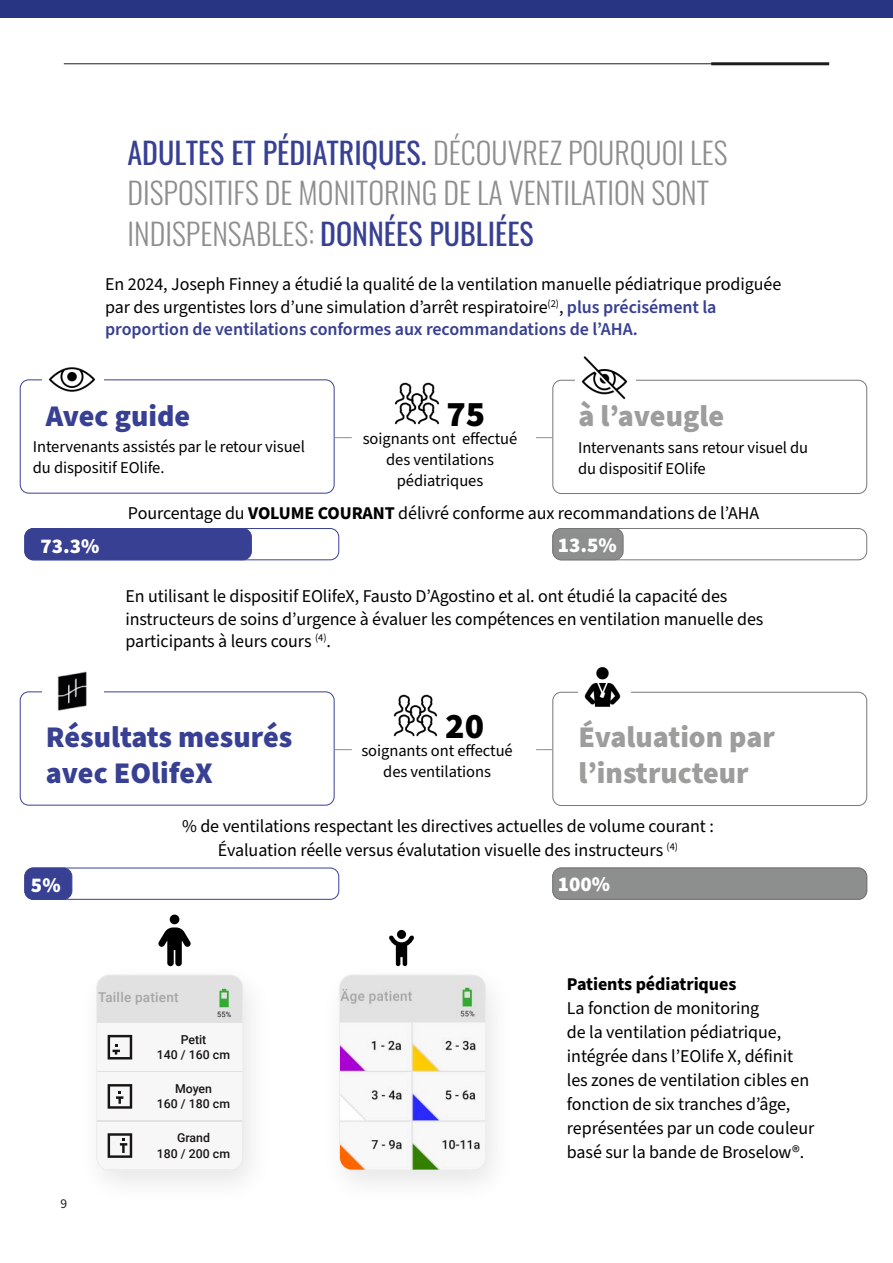
<style>
.page{position:relative;width:893px;height:1263px;background:#fff}
.page>*{position:absolute;margin:0;border:0;box-sizing:border-box;transform-origin:0 0}
.t1{font:900 36px "Source Sans Pro";color:#000}
.t2{font:300 30px/40.5px "Oswald";color:#8e8e8e}
.t3{font:900 30px/36px "Source Sans Pro";color:#384093}
.t4{font:900 30px/36px "Source Sans Pro";color:#9d9d9c}
.t5{font:900 21px "Source Sans Pro";color:#fff}
.t6{font:18px/24px "Source Sans Pro";letter-spacing:-.005em;color:#000}
.t7{font:700 18px "Source Sans Pro";letter-spacing:-.005em;color:#000}
.t8{font:16.5px/21px "Source Sans Pro";letter-spacing:-.005em;color:#000;text-align:center}
.t9{font:500 13.5px "Roboto";letter-spacing:.015em;color:#a5a6a5}
.t10{font:13.5px "Source Sans Pro";color:#1c1d1d}
.t11{font:500 12.3px/15.8px "Roboto";color:#181614;text-align:center}
.t12{font:7.35px "Roboto";color:#181416}
.s1{font-weight:400;color:#384093}
.s2{font-weight:600;color:#384093}
.s3{font-weight:700}
</style>
<div class="page">
<svg style="left:158px;top:914px;width:33px;height:46px"></svg>
<svg style="left:389px;top:930px;width:25px;height:30px"></svg>
<div style="left:319px;top:960px;width:198px;height:246px;background:#000;opacity:.1"></div>
<img style="left:339px;top:975px;width:146px;height:195px">
<div style="left:339px;top:975px;width:147px;height:195px;border:1px solid #ededed;border-radius:13px"></div>
<img style="left:394px;top:382px;width:46px;height:43px">
<img style="left:393px;top:694px;width:45px;height:43px">
<div style="left:20px;top:379px;width:314px;height:114px;border:1px solid #384093;border-radius:9px"></div>
<div style="left:42px;top:356px;width:62px;height:47px;background:#fff"></div>
<img style="left:49px;top:367px;width:46px;height:25px">
<div style="left:20px;top:691px;width:314px;height:114px;border:1px solid #384093;border-radius:9px"></div>
<div style="left:42px;top:668px;width:62px;height:47px;background:#fff"></div>
<div style="left:552px;top:380px;width:315px;height:114px;border:1px solid #797677;border-radius:9px"></div>
<div style="left:575px;top:356px;width:60px;height:47px;background:#fff"></div>
<img style="left:581px;top:356px;width:47px;height:44px">
<div style="left:552px;top:692px;width:315px;height:114px;border:1px solid #797677;border-radius:9px"></div>
<div style="left:578px;top:665px;width:52px;height:46px;background:#fff"></div>
<div style="left:24px;top:528px;width:315px;height:32px;border:1px solid #384093;border-radius:9px"></div>
<div style="left:24px;top:868px;width:315px;height:32px;border:1px solid #384093;border-radius:9px"></div>
<div style="left:25px;top:528px;width:226px;height:32px;background:#384093;border-radius:9px"></div>
<div style="left:24px;top:528px;width:228px;height:32px;border:1px solid #384093;border-radius:9px"></div>
<div style="left:25px;top:868px;width:47px;height:31px;background:#384093;border-radius:9px"></div>
<div style="left:24px;top:868px;width:48px;height:32px;border:1px solid #384093;border-radius:9px"></div>
<div style="left:552px;top:528px;width:315px;height:32px;border:1px solid #797677;border-radius:9px"></div>
<div style="left:553px;top:528px;width:70px;height:32px;background:#8d8e8e;border-radius:9px"></div>
<div style="left:552px;top:528px;width:71px;height:32px;border:1px solid #797677;border-radius:9px"></div>
<div style="left:553px;top:868px;width:314px;height:31px;background:#8d8e8e;border-radius:9px"></div>
<div style="left:552px;top:868px;width:315px;height:32px;border:1px solid #797677;border-radius:9px"></div>
<svg style="left:334px;top:437px;width:18px;height:1px"></svg>
<svg style="left:334px;top:749px;width:18px;height:1px"></svg>
<svg style="left:536px;top:437px;width:16px;height:1px"></svg>
<svg style="left:536px;top:749px;width:16px;height:1px"></svg>
<svg style="left:97px;top:975px;width:146px;height:195px"></svg>
<div style="left:96px;top:975px;width:147px;height:195px;border:1px solid #ededed;border-radius:13px"></div>
<svg style="left:584px;top:667px;width:37px;height:40px"></svg>
<img style="left:57px;top:671px;width:30px;height:40px">
<hr style="left:64px;top:64px;width:748px;height:1px;background:#1c1d1d">
<hr style="left:711px;top:62px;width:118px;height:3px;background:#1c1d1d">
<div style="left:0;top:0;width:893px;height:17px;background:#283583"></div>
<h2 class="t2" style="left:128px;top:129px;width:601px"><span class="s1">ADULTES ET PÉDIATRIQUES.</span> DÉCOUVREZ POURQUOI LES<br>DISPOSITIFS DE MONITORING DE LA VENTILATION SONT<br>INDISPENSABLES: <span class="s1">DONNÉES PUBLIÉES</span></h2>
<p class="t6" style="left:105px;top:274px;width:678px;line-height:22.5px">En 2024, Joseph Finney a étudié la qualité de la ventilation manuelle pédiatrique prodiguée par des urgentistes lors d’une simulation d’arrêt respiratoire<sup>(2)</sup>, <span class="s2">plus précisément la proportion de ventilations conformes aux recommandations de l’AHA.</span></p>
<h2 class="t3" style="left:46px;top:398px;width:146px">Avec guide</h2>
<p class="t8" style="left:33px;top:436px;width:274px;text-align:left">Intervenants assistés par le retour visuel du dispositif EOlife.</p>
<h1 class="t1" style="left:446px;top:390px;width:40px">75</h1>
<p class="t8" style="left:363px;top:429px;width:156px">soignants ont effectué des ventilations pédiatriques</p>
<h2 class="t4" style="left:578px;top:399px;width:147px">à l’aveugle</h2>
<p class="t8" style="left:578px;top:437px;width:232px;text-align:left">Intervenants sans retour visuel du du dispositif EOlife</p>
<p class="t5" style="left:41px;top:531px;width:61px">73.3%</p>
<p class="t6" style="left:128px;top:502px;width:633px">Pourcentage du <span class="s3">VOLUME COURANT</span> délivré conforme aux recommandations de l’AHA</p>
<p class="t5" style="left:558px;top:530px;width:61px">13.5%</p>
<p class="t6" style="left:125px;top:586px;width:639px;line-height:22.5px">En utilisant le dispositif EOlifeX, Fausto D’Agostino et al. ont étudié la capacité des instructeurs de soins d’urgence à évaluer les compétences en ventilation manuelle des participants à leurs cours <sup>(4)</sup>.</p>
<h2 class="t3" style="left:46px;top:720px;width:248px">Résultats mesurés avec EOlifeX</h2>
<h1 class="t1" style="left:445px;top:702px;width:40px">20</h1>
<p class="t8" style="left:361px;top:741px;width:153px">soignants ont effectué des ventilations</p>
<h2 class="t4" style="left:578px;top:719px;width:198px">Évaluation par l’instructeur</h2>
<p class="t5" style="left:31px;top:871px;width:31px">5%</p>
<p class="t6" style="left:182px;top:815px;width:533px;text-align:center">% de ventilations respectant les directives actuelles de volume courant :<br>Évaluation réelle versus évalutation visuelle des instructeurs <sup>(4)</sup></p>
<p class="t5" style="left:558px;top:870px;width:54px">100%</p>
<p class="t10" style="left:60px;top:1194px;width:8px">9</p>
<p class="t9" style="left:98px;top:987px;width:82px">Taille patient</p>
<p class="t12" style="left:217px;top:1009px;width:16px">55%</p>
<p class="t11" style="left:157px;top:1031px;width:75px">Petit<br>140 / 160 cm</p>
<p class="t11" style="left:157px;top:1080px;width:75px">Moyen<br>160 / 180 cm</p>
<p class="t11" style="left:157px;top:1129px;width:75px">Grand<br>180 / 200 cm</p>
<p class="t7" style="left:567px;top:972px;width:171px">Patients pédiatriques</p>
<p class="t6" style="left:567px;top:997px;width:249px">La fonction de monitoring<br>de la ventilation pédiatrique, intégrée dans l’EOlife X, définit les zones de ventilation cibles en fonction de six tranches d’âge, représentées par un code couleur basé sur la bande de Broselow®.</p>
</div>
